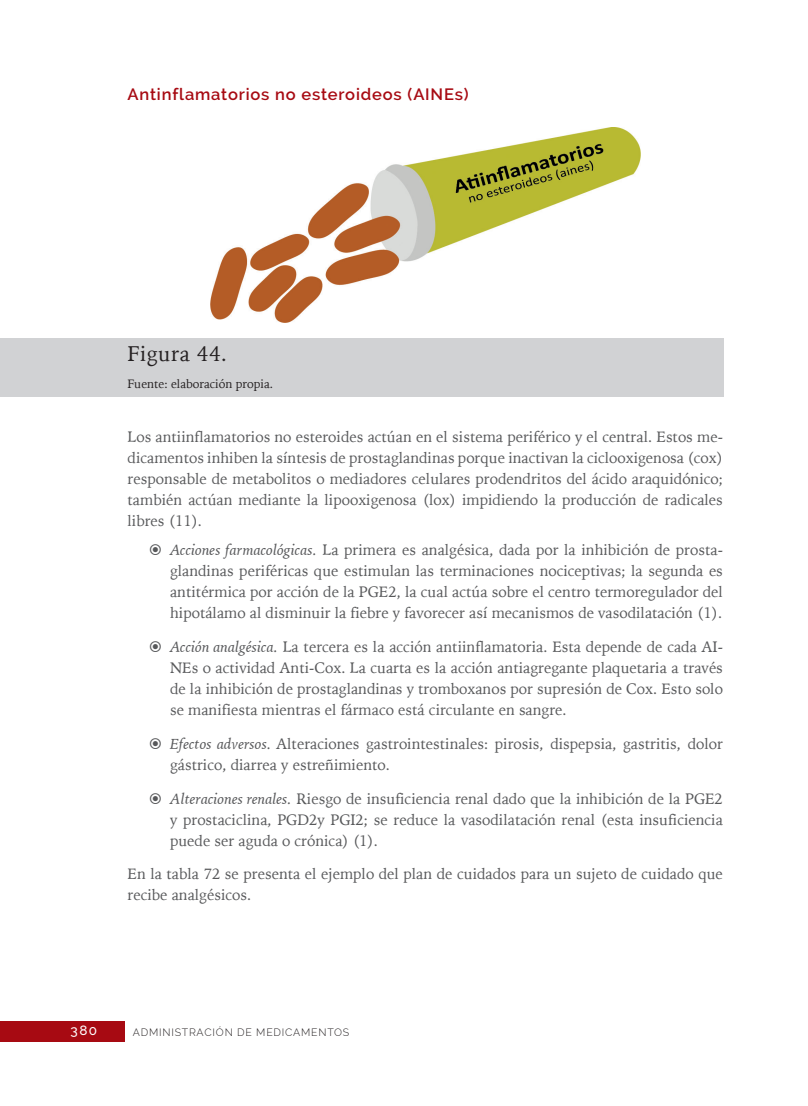
<style>
.page{position:relative;width:808px;height:1106px;background:#fff}
.page>*{position:absolute;margin:0;border:0;box-sizing:border-box;transform-origin:0 0}
.t1{font:21px "Iowan Old Style W01";letter-spacing:.025em;color:#231f20}
.Título_3{font:600 16.5px "Raleway";letter-spacing:.05em;color:#a70a12}
.Cuerpo_de_texto{font:15px/21px "Iowan Old Style W01";color:#57585a;text-align:justify}
.t2{font:500 13.5px "Raleway";color:#fff}
.t3{font:12px "Iowan Old Style W01";color:#231f20}
.t4{font:300 10.5px "Raleway";letter-spacing:.075em;color:#231f20}
.s1{font-style:italic}
</style>
<div class="page">
<div style="left:0;top:1021px;width:124px;height:20px;background:#a70a12"></div>
<div style="left:0;top:338px;width:723px;height:58px;background:#d1d2d4"></div>
<img style="left:210px;top:128px;width:430px;height:195px">
<p class="Título_3" style="left:128px;top:85px;width:343px">Antinflamatorios no esteroideos (AINEs)</p>
<p class="t1" style="left:128px;top:341px;width:101px">Figura 44.</p>
<p class="t3" style="left:128px;top:376px;width:147px">Fuente: elaboración propia.</p>
<p class="Cuerpo_de_texto" style="left:128px;top:426px;width:597px">Los antiinflamatorios no esteroides actúan en el sistema periférico y el central. Estos me&shy;dicamentos inhiben la síntesis de prostaglandinas porque inactivan la ciclooxigenosa (cox) responsable de metabolitos o mediadores celulares prodendritos del ácido araquidónico; también actúan mediante la lipooxigenosa (lox) impidiendo la producción de radicales libres (11).</p>
<p class="Cuerpo_de_texto" style="left:170px;top:539px;width:554px"><span class="s1">Acciones farmacológicas.</span> La primera es analgésica, dada por la inhibición de prosta&shy;glandinas periféricas que estimulan las terminaciones nociceptivas; la segunda es antitérmica por acción de la PGE2, la cual actúa sobre el centro termoregulador del hipotálamo al disminuir la fiebre y favorecer así mecanismos de vasodilatación (1).</p>
<p class="Cuerpo_de_texto" style="left:170px;top:636px;width:554px"><span class="s1">Acción analgésica.</span> La tercera es la acción antiinflamatoria. Esta depende de cada AI-NEs o actividad Anti-Cox. La cuarta es la acción antiagregante plaquetaria a través de la inhibición de prostaglandinas y tromboxanos por supresión de Cox. Esto solo se manifiesta mientras el fármaco está circulante en sangre.</p>
<p class="Cuerpo_de_texto" style="left:170px;top:733px;width:554px"><span class="s1">Efectos adversos.</span> Alteraciones gastrointestinales: pirosis, dispepsia, gastritis, dolor gástrico, diarrea y estreñimiento.</p>
<p class="Cuerpo_de_texto" style="left:170px;top:787px;width:554px"><span class="s1">Alteraciones renales.</span> Riesgo de insuficiencia renal dado que la inhibición de la PGE2 y prostaciclina, PGD2y PGI2; se reduce la vasodilatación renal (esta insuficiencia puede ser aguda o crónica) (1).</p>
<p class="Cuerpo_de_texto" style="left:128px;top:863px;width:597px">En la tabla 72 se presenta el ejemplo del plan de cuidados para un sujeto de cuidado que recibe analgésicos.</p>
<p class="t2" style="left:71px;top:1022px;width:28px">380</p>
<p class="t4" style="left:133px;top:1026px;width:218px">ADMINISTRACIÓN DE MEDICAMENTOS</p>
</div>
